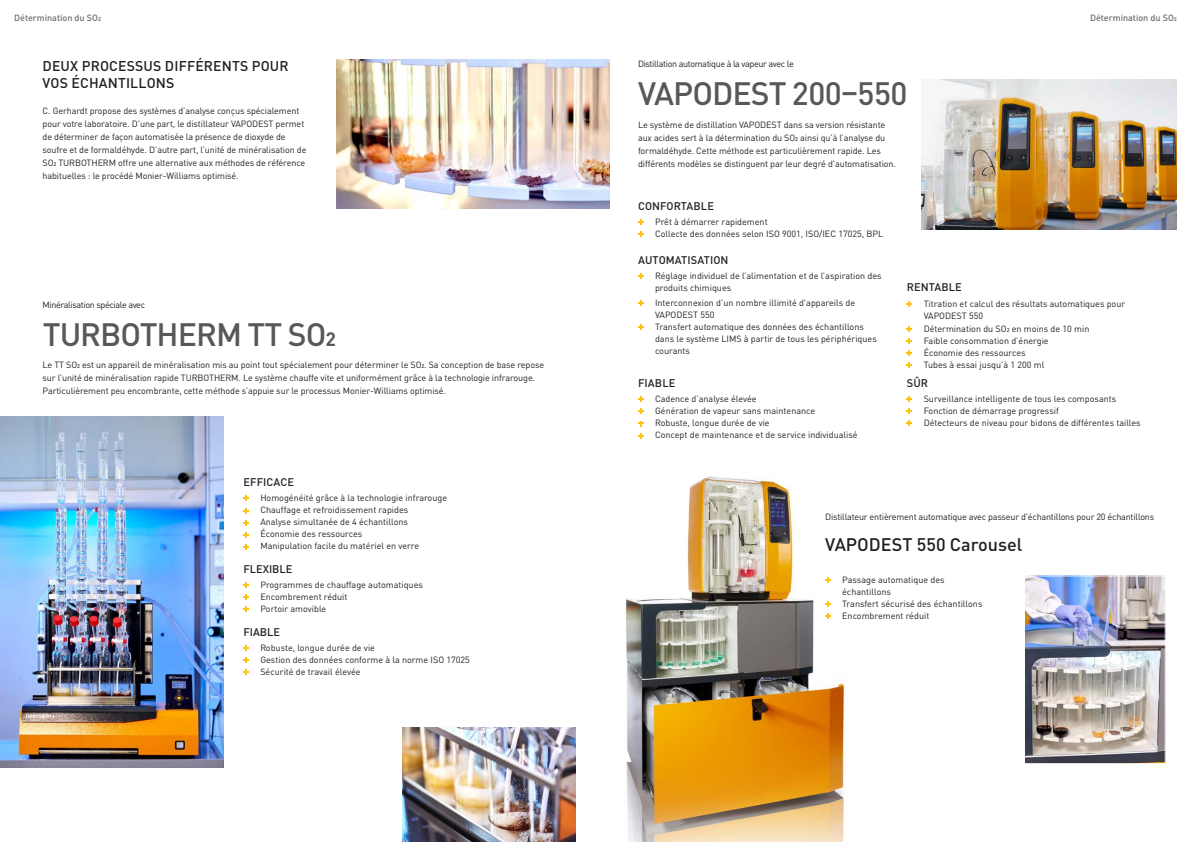
<style>
.page{position:relative;width:1191px;height:842px;background:#fff}
.page>*{position:absolute;margin:0;border:0;box-sizing:border-box;transform-origin:0 0}
.Headline_normal{font:500 32px "DINOT";letter-spacing:-.03em;color:#57585a}
.Untertitel{font:500 18px "DINOT";color:#231f20}
.t1{font:500 14px/17.3px "DINOT";letter-spacing:.01em;color:#231f20}
.A1-Fließtext{font:500 11px "DINOT";letter-spacing:.01em;color:#231f20}
.A1-Fließtext-2{font:9px/12px "DINOT";color:#231f20}
.Fließtext{font:9px/13px "DINOT";letter-spacing:-.01em;color:#231f20}
.Fließtext-2{font:9px "DINOT";letter-spacing:-.04em;color:#231f20}
.t2{font:500 9px "DINOT";color:#6c6d70}
</style>
<div class="page">
<img style="left:336px;top:60px;width:274px;height:149px">
<svg style="left:638px;top:220px;width:5px;height:5px"></svg>
<svg style="left:638px;top:232px;width:5px;height:5px"></svg>
<svg style="left:638px;top:273px;width:5px;height:6px"></svg>
<svg style="left:638px;top:300px;width:5px;height:6px"></svg>
<svg style="left:638px;top:324px;width:5px;height:6px"></svg>
<svg style="left:638px;top:397px;width:5px;height:5px"></svg>
<svg style="left:638px;top:409px;width:5px;height:5px"></svg>
<svg style="left:638px;top:421px;width:5px;height:5px"></svg>
<svg style="left:638px;top:433px;width:5px;height:5px"></svg>
<svg style="left:906px;top:302px;width:6px;height:5px"></svg>
<svg style="left:906px;top:327px;width:6px;height:5px"></svg>
<svg style="left:906px;top:339px;width:6px;height:5px"></svg>
<svg style="left:906px;top:351px;width:6px;height:5px"></svg>
<svg style="left:906px;top:363px;width:6px;height:5px"></svg>
<svg style="left:906px;top:396px;width:6px;height:6px"></svg>
<svg style="left:906px;top:408px;width:6px;height:6px"></svg>
<svg style="left:906px;top:420px;width:6px;height:6px"></svg>
<img style="left:0;top:416px;width:223px;height:351px">
<svg style="left:243px;top:496px;width:6px;height:5px"></svg>
<svg style="left:243px;top:508px;width:6px;height:5px"></svg>
<svg style="left:243px;top:520px;width:6px;height:5px"></svg>
<svg style="left:243px;top:532px;width:6px;height:5px"></svg>
<svg style="left:243px;top:544px;width:6px;height:5px"></svg>
<svg style="left:243px;top:582px;width:6px;height:6px"></svg>
<svg style="left:243px;top:594px;width:6px;height:6px"></svg>
<svg style="left:243px;top:606px;width:6px;height:6px"></svg>
<svg style="left:243px;top:645px;width:6px;height:6px"></svg>
<svg style="left:243px;top:657px;width:6px;height:6px"></svg>
<svg style="left:243px;top:669px;width:6px;height:6px"></svg>
<img style="left:403px;top:727px;width:172px;height:115px">
<img style="left:625px;top:476px;width:220px;height:366px">
<img style="left:1026px;top:578px;width:137px;height:184px">
<div style="left:1024px;top:576px;width:141px;height:188px;border:1px solid #fff"></div>
<svg style="left:825px;top:577px;width:5px;height:6px"></svg>
<svg style="left:825px;top:601px;width:5px;height:6px"></svg>
<svg style="left:825px;top:613px;width:5px;height:6px"></svg>
<img style="left:921px;top:79px;width:255px;height:151px">
<p class="t2" style="left:14px;top:12px;width:88px">Détermination du SO2</p>
<p class="t2" style="left:1090px;top:12px;width:88px">Détermination du SO2</p>
<p class="t1" style="left:43px;top:57px;width:248px">DEUX PROCESSUS DIFFÉRENTS POUR<br>VOS ÉCHANTILLONS</p>
<p class="Fließtext" style="left:43px;top:104px;width:265px">C. Gerhardt propose des systèmes d’analyse conçus spécialement pour votre laboratoire. D’une part, le distillateur VAPODEST permet de déterminer de façon automatisée la présence de dioxyde de soufre et de formaldéhyde. D’autre part, l’unité de minéralisation de SO2 TURBOTHERM offre une alternative aux méthodes de référence habituelles : le procédé Monier-Williams optimisé.</p>
<p class="Fließtext-2" style="left:43px;top:299px;width:104px">Minéralisation spéciale avec</p>
<p class="Headline_normal" style="left:43px;top:314px;width:295px">TURBOTHERM TT SO2</p>
<p class="Fließtext" style="left:43px;top:358px;width:503px">Le TT SO2 est un appareil de minéralisation mis au point tout spécialement pour déterminer le SO2. Sa conception de base repose sur l’unité de minéralisation rapide TURBOTHERM. Le système chauffe vite et uniformément grâce à la technologie infrarouge.<br>Particulièrement peu encombrante, cette méthode s’appuie sur le processus Monier-Williams optimisé.</p>
<p class="A1-Fließtext" style="left:243px;top:475px;width:52px">EFFICACE</p>
<p class="A1-Fließtext-2" style="left:260px;top:492px;width:188px">Homogénéité grâce à la technologie infrarouge</p>
<p class="A1-Fließtext-2" style="left:260px;top:504px;width:149px">Chauffage et refroidissement rapides</p>
<p class="A1-Fließtext-2" style="left:260px;top:516px;width:149px">Analyse simultanée de 4 échantillons</p>
<p class="A1-Fließtext-2" style="left:260px;top:528px;width:103px">Économie des ressources</p>
<p class="A1-Fließtext-2" style="left:260px;top:540px;width:160px">Manipulation facile du matériel en verre</p>
<p class="A1-Fließtext" style="left:243px;top:562px;width:51px">FLEXIBLE</p>
<p class="A1-Fließtext-2" style="left:260px;top:579px;width:164px">Programmes de chauffage automatiques</p>
<p class="A1-Fließtext-2" style="left:260px;top:591px;width:89px">Encombrement réduit</p>
<p class="A1-Fließtext-2" style="left:260px;top:603px;width:67px">Portoir amovible</p>
<p class="A1-Fließtext" style="left:243px;top:625px;width:38px">FIABLE</p>
<p class="A1-Fließtext-2" style="left:260px;top:642px;width:116px">Robuste, longue durée de vie</p>
<p class="A1-Fließtext-2" style="left:260px;top:654px;width:211px">Gestion des données conforme à la norme ISO 17025</p>
<p class="A1-Fließtext-2" style="left:260px;top:666px;width:102px">Sécurité de travail élevée</p>
<p class="Fließtext-2" style="left:638px;top:58px;width:157px">Distillation automatique à la vapeur avec le</p>
<p class="Headline_normal" style="left:638px;top:73px;width:271px">VAPODEST 200–550</p>
<p class="Fließtext" style="left:638px;top:118px;width:259px">Le système de distillation VAPODEST dans sa version résistante aux acides sert à la détermination du SO2 ainsi qu’à l’analyse du formaldéhyde. Cette méthode est particulièrement rapide. Les différents modèles se distinguent par leur degré d'automatisation.</p>
<p class="A1-Fließtext" style="left:638px;top:199px;width:77px">CONFORTABLE</p>
<p class="A1-Fließtext-2" style="left:655px;top:216px;width:114px">Prêt à démarrer rapidement</p>
<p class="A1-Fließtext-2" style="left:655px;top:228px;width:230px">Collecte des données selon ISO 9001, ISO/IEC 17025, BPL</p>
<p class="A1-Fließtext" style="left:638px;top:253px;width:92px">AUTOMATISATION</p>
<p class="A1-Fließtext-2" style="left:655px;top:269px;width:228px">Réglage individuel de l’alimentation et de l’aspiration des produits chimiques</p>
<p class="A1-Fließtext-2" style="left:655px;top:296px;width:202px">Interconnexion d’un nombre illimité d'appareils de<br>VAPODEST 550</p>
<p class="A1-Fließtext-2" style="left:655px;top:320px;width:223px">Transfert automatique des données des échantillons dans le système LIMS à partir de tous les périphériques courants</p>
<p class="A1-Fließtext" style="left:638px;top:376px;width:39px">FIABLE</p>
<p class="A1-Fließtext-2" style="left:655px;top:393px;width:103px">Cadence d’analyse élevée</p>
<p class="A1-Fließtext-2" style="left:655px;top:405px;width:162px">Génération de vapeur sans maintenance</p>
<p class="A1-Fließtext-2" style="left:655px;top:417px;width:116px">Robuste, longue durée de vie</p>
<p class="A1-Fließtext-2" style="left:655px;top:429px;width:204px">Concept de maintenance et de service individualisé</p>
<p class="A1-Fließtext" style="left:906px;top:280px;width:57px">RENTABLE</p>
<p class="A1-Fließtext-2" style="left:923px;top:298px;width:203px">Titration et calcul des résultats automatiques pour<br>VAPODEST 550</p>
<p class="A1-Fließtext-2" style="left:923px;top:323px;width:167px">Détermination du SO2 en moins de 10 min</p>
<p class="A1-Fließtext-2" style="left:923px;top:335px;width:126px">Faible consommation d’énergie</p>
<p class="A1-Fließtext-2" style="left:923px;top:347px;width:103px">Économie des ressources</p>
<p class="A1-Fließtext-2" style="left:923px;top:359px;width:122px">Tubes à essai jusqu’à 1 200 ml</p>
<p class="A1-Fließtext" style="left:906px;top:376px;width:23px">SÛR</p>
<p class="A1-Fließtext-2" style="left:923px;top:393px;width:194px">Surveillance intelligente de tous les composants</p>
<p class="A1-Fließtext-2" style="left:923px;top:405px;width:137px">Fonction de démarrage progressif</p>
<p class="A1-Fließtext-2" style="left:923px;top:417px;width:218px">Détecteurs de niveau pour bidons de différentes tailles</p>
<p class="Fließtext" style="left:825px;top:510px;width:331px">Distillateur entièrement automatique avec passeur d'échantillons pour 20 échantillons</p>
<p class="Untertitel" style="left:825px;top:533px;width:199px">VAPODEST 550 Carousel</p>
<p class="A1-Fließtext-2" style="left:842px;top:573px;width:104px">Passage automatique des échantillons</p>
<p class="A1-Fließtext-2" style="left:842px;top:597px;width:142px">Transfert sécurisé des échantillons</p>
<p class="A1-Fließtext-2" style="left:842px;top:609px;width:89px">Encombrement réduit</p>
</div>
